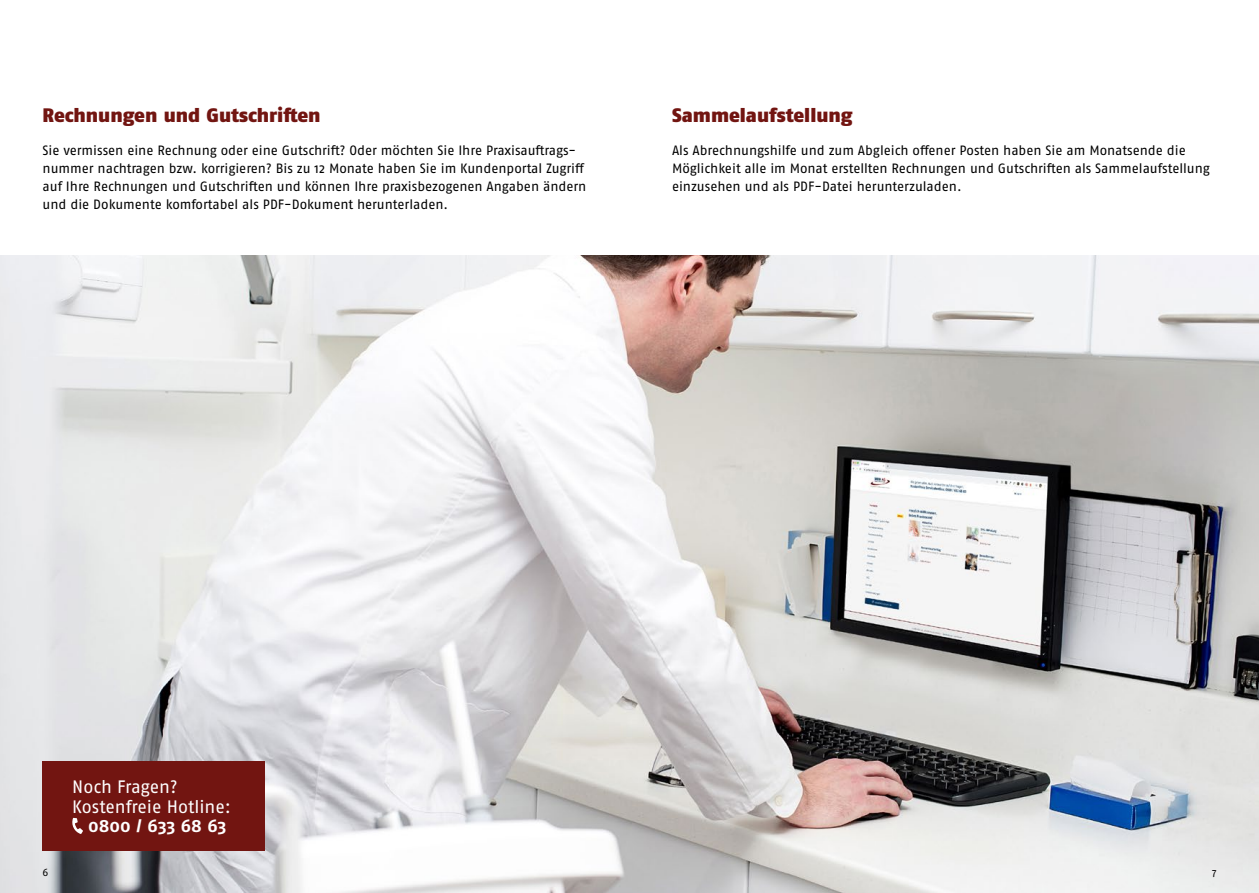
<style>
.page{position:relative;width:1259px;height:893px;background:#fff}
.page>*{position:absolute;margin:0;border:0;box-sizing:border-box;transform-origin:0 0}
.t1{font:900 19.5px "Fago Pro";color:#721511}
.t2{font:18px/19.5px "Fago Pro";letter-spacing:-.005em;color:#fff}
.t3{font:700 18px "Fago Pro";letter-spacing:-.005em;color:#fff}
.t4{font:13.5px/18px "Fago Pro";letter-spacing:-.005em;color:#000}
.t5{font:10.5px "Fago Pro";color:#000}
</style>
<div class="page">
<img style="left:0;top:255px;width:1259px;height:638px">
<div style="left:43px;top:761px;width:221px;height:89px;background:#721511"></div>
<svg style="left:72px;top:818px;width:11px;height:16px"></svg>
<h1 class="t1" style="left:43px;top:103px;width:280px">Rechnungen und Gutschriften</h1>
<h1 class="t1" style="left:672px;top:103px;width:182px">Sammelaufstellung</h1>
<p class="t4" style="left:43px;top:142px;width:545px">Sie vermissen eine Rechnung oder eine Gutschrift? Oder möchten Sie Ihre Praxisauftrags&shy;nummer nachtragen bzw. korrigieren? Bis zu 12 Monate haben Sie im Kundenportal Zugriff auf Ihre Rechnungen und Gutschriften und können Ihre praxisbezogenen Angaben ändern und die Dokumente komfortabel als PDF-Dokument herunterladen.</p>
<p class="t4" style="left:672px;top:142px;width:539px">Als Abrechnungshilfe und zum Abgleich offener Posten haben Sie am Monatsende die<br>Möglichkeit alle im Monat erstellten Rechnungen und Gutschriften als Sammelaufstellung einzusehen und als PDF-Datei herunterzuladen.</p>
<h2 class="t2" style="left:72px;top:777px;width:160px">Noch Fragen?<br>Kostenfreie Hotline:</h2>
<h2 class="t3" style="left:88px;top:815px;width:140px">0800 / 633 68 63</h2>
<p class="t5" style="left:43px;top:866px;width:7px">6</p>
<p class="t5" style="left:1212px;top:866px;width:6px">7</p>
</div>
